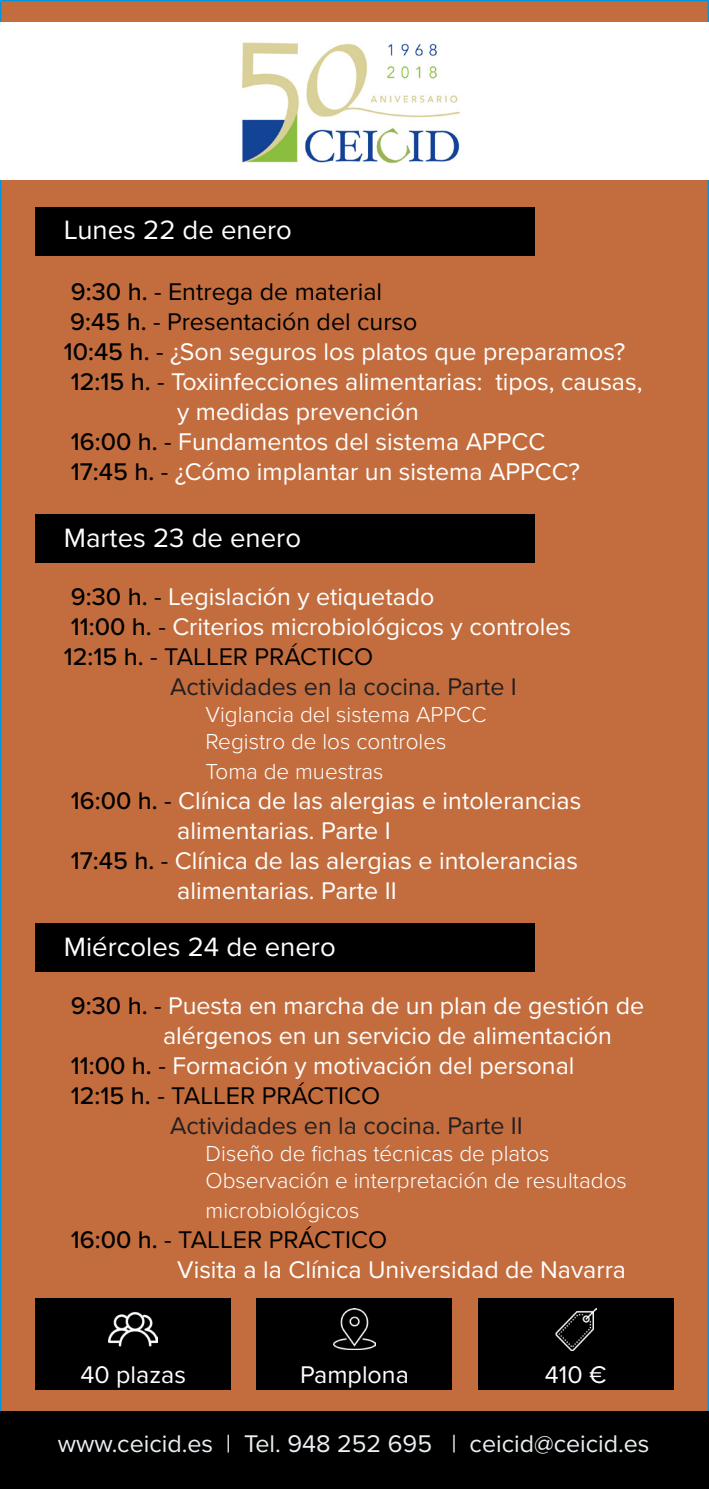
<style>
.page{position:relative;width:709px;height:1489px;background:#fff}
.page>*{position:absolute;margin:0;border:0;box-sizing:border-box;transform-origin:0 0}
.t1{font:27.5px "Proxima Nova";color:#fff}
.t2{font:25px/30px "Proxima Nova";color:#fff}
.t3{font:25px "Proxima Nova";color:#000}
.t4{font:25px "Proxima Nova";color:#231f20}
.t5{font:25px "Proxima Nova";color:#ecf0f3}
.t6{font:300 22.5px/27px "Proxima Nova";color:#fff}
.s1{font-weight:500}
.s2{font-weight:500;color:#000}
.s3{color:#000}
</style>
<div class="page">
<div style="left:0;top:0;width:709px;height:1488px;background:#c36d3e"></div>
<div style="left:0;top:1410px;width:709px;height:78px;background:#000"></div>
<div style="left:35px;top:1297px;width:196px;height:92px;background:#000"></div>
<div style="left:35px;top:207px;width:500px;height:48px;background:#000"></div>
<div style="left:35px;top:514px;width:500px;height:49px;background:#000"></div>
<div style="left:35px;top:923px;width:500px;height:49px;background:#000"></div>
<div style="left:257px;top:1297px;width:195px;height:92px;background:#000"></div>
<div style="left:478px;top:1297px;width:195px;height:92px;background:#000"></div>
<div style="left:0;top:22px;width:709px;height:158px;background:#fff"></div>
<img style="left:242px;top:42px;width:218px;height:122px">
<img style="left:555px;top:1308px;width:42px;height:42px">
<img style="left:334px;top:1308px;width:41px;height:41px">
<img style="left:109px;top:1311px;width:49px;height:36px">
<p class="t1" style="left:64px;top:214px;width:230px">Lunes 22 de enero</p>
<p class="t3" style="left:71px;top:276px;width:313px"><span class="s1">9:30 h.</span> - Entrega de material</p>
<p class="t3" style="left:70px;top:306px;width:349px"><span class="s1">9:45 h.</span> - Presentación del curso</p>
<p class="t2" style="left:64px;top:337px;width:563px"><span class="s2">10:45 h.</span> <span class="s3">-</span> ¿Son seguros los platos que preparamos?</p>
<p class="t2" style="left:177px;top:367px;width:467px;text-indent:-106px"><span class="s2">12:15 h.</span> <span class="s3">-</span> Toxiinfecciones alimentarias: tipos, causas, y medidas prevención</p>
<p class="t2" style="left:71px;top:427px;width:476px"><span class="s2">16:00 h.</span> <span class="s3">-</span> Fundamentos del sistema APPCC</p>
<p class="t2" style="left:71px;top:457px;width:511px"><span class="s2">17:45 h.</span> <span class="s3">-</span> ¿Cómo implantar un sistema APPCC?</p>
<p class="t1" style="left:64px;top:521px;width:239px">Martes 23 de enero</p>
<p class="t2" style="left:71px;top:582px;width:365px"><span class="s2">9:30 h.</span> <span class="s3">-</span> Legislación y etiquetado</p>
<p class="t2" style="left:71px;top:612px;width:501px"><span class="s2">11:00 h.</span> <span class="s3">-</span> Criterios microbiológicos y controles</p>
<p class="t3" style="left:64px;top:642px;width:311px"><span class="s1">12:15 h.</span> - TALLER PRÁCTICO</p>
<p class="t4" style="left:170px;top:672px;width:348px">Actividades en la cocina. Parte I</p>
<p class="t6" style="left:206px;top:700px;width:282px">Viglancia del sistema APPCC<br>Registro de los controles</p>
<p class="t6" style="left:206px;top:757px;width:179px">Toma de muestras</p>
<p class="t2" style="left:177px;top:786px;width:405px;text-indent:-106px"><span class="s2">16:00 h.</span> <span class="s3">-</span> Clínica de las alergias e intolerancias alimentarias. Parte I</p>
<p class="t2" style="left:177px;top:846px;width:402px;text-indent:-106px"><span class="s2">17:45 h.</span> <span class="s3">-</span> Clínica de las alergias e intolerancias alimentarias. Parte II</p>
<p class="t1" style="left:64px;top:930px;width:273px">Miércoles 24 de enero</p>
<p class="t2" style="left:163px;top:991px;width:483px;text-indent:-92px"><span class="s2">9:30 h.</span> <span class="s3">-</span> Puesta en marcha de un plan de gestión de alérgenos en un servicio de alimentación</p>
<p class="t2" style="left:71px;top:1051px;width:505px"><span class="s2">11:00 h.</span> <span class="s3">-</span> Formación y motivación del personal</p>
<p class="t3" style="left:71px;top:1080px;width:311px"><span class="s1">12:15 h.</span> - TALLER PRÁCTICO</p>
<p class="t4" style="left:170px;top:1110px;width:354px">Actividades en la cocina. Parte II</p>
<p class="t6" style="left:206px;top:1138px;width:423px">Diseño de fichas técnicas de platos<br>Observación e interpretación de resultados</p>
<p class="t6" style="left:206px;top:1195px;width:155px">microbiológicos</p>
<p class="t3" style="left:71px;top:1224px;width:318px"><span class="s1">16:00 h.</span> - TALLER PRÁCTICO</p>
<p class="t2" style="left:177px;top:1255px;width:450px">Visita a la Clínica Universidad de Navarra</p>
<p class="t2" style="left:81px;top:1359px;width:107px">40 plazas</p>
<p class="t2" style="left:300px;top:1359px;width:110px">Pamplona</p>
<p class="t2" style="left:545px;top:1359px;width:63px">410 €</p>
<p class="t5" style="left:58px;top:1428px;width:593px">www.ceicid.es | Tel. 948 252 695 | ceicid@ceicid.es</p>
</div>
